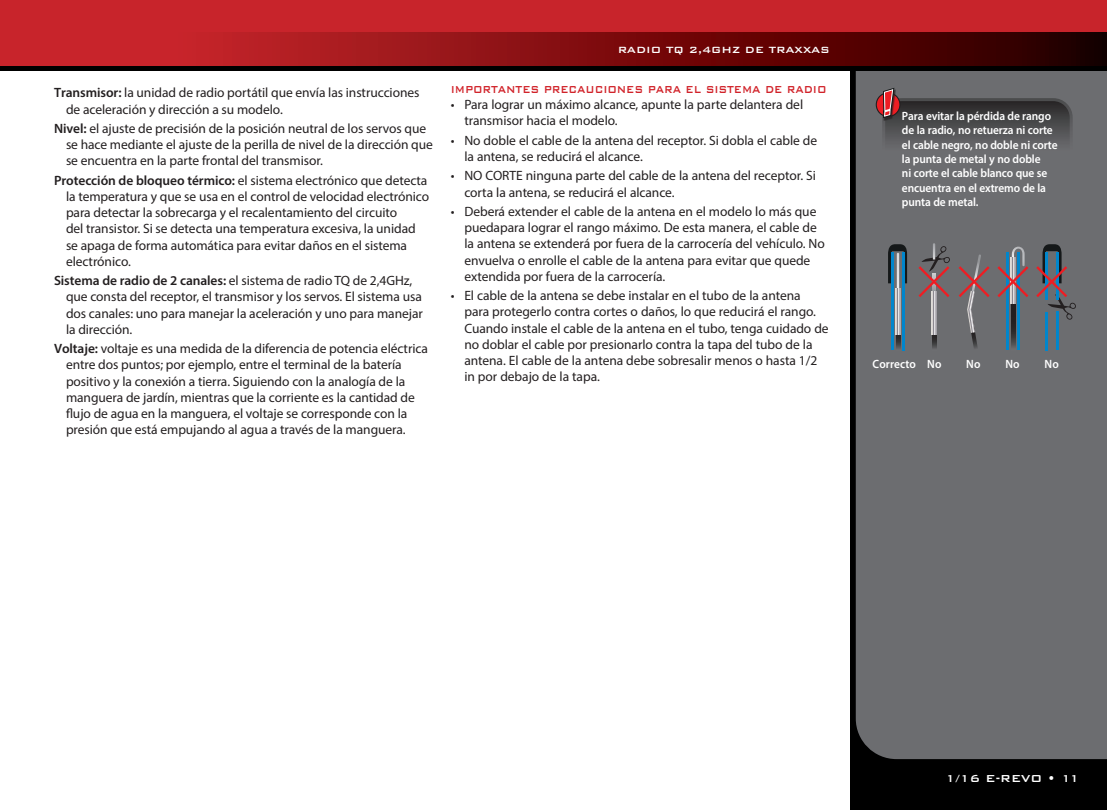
<style>
.page{position:relative;width:1107px;height:810px;background:#fff}
.page>*{position:absolute;margin:0;border:0;box-sizing:border-box;transform-origin:0 0}
.t1{font:13.5px/16.2px "Myriad Pro";letter-spacing:-.005em;color:#231f20}
.t2{font:500 13.5px "Bank Gothic BT";letter-spacing:-.01em;color:#d1232a;scale:.81 1}
.t3{font:500 13.5px "Bank Gothic BT";color:#fff}
.t4{font:600 12px/14.4px "Myriad Pro";letter-spacing:-.01em;color:#fff;scale:.95 1}
.t5{font:500 12px "Bank Gothic BT";color:#fff}
.t6{font:600 12px "Myriad Pro";letter-spacing:.01em;color:#fff;scale:.95 1}
.s1{font-weight:600}
</style>
<div class="page">
<div style="left:850px;top:13px;width:257px;height:797px;background:#000"></div>
<div style="left:856px;top:71px;width:251px;height:688px;background:#6c6d70"></div>
<div style="left:0;top:0;width:1107px;height:70px;background:#000"></div>
<div style="left:0;top:0;width:1107px;height:51px;background:#c8242b"></div>
<svg style="left:0;top:32px;width:1107px;height:34px;background:#831013"></svg>
<div style="left:882px;top:98px;width:191px;height:72px;border:3px solid #fff;border-radius:18px"></div>
<svg style="left:876px;top:93px;width:24px;height:23px"></svg>
<div style="left:876px;top:92px;width:24px;height:25px;border:1px solid #231f20;border-radius:50%"></div>
<svg style="left:881px;top:86px;width:190px;height:82px;background:#5a5759"></svg>
<svg style="left:894px;top:289px;width:8px;height:61px"></svg>
<svg style="left:888px;top:244px;width:19px;height:45px"></svg>
<hr style="left:902px;top:253px;width:3px;height:97px;background:#0086cc">
<svg style="left:896px;top:334px;width:4px;height:16px"></svg>
<svg style="left:896px;top:289px;width:4px;height:45px"></svg>
<hr style="left:891px;top:253px;width:3px;height:97px;background:#0086cc">
<svg style="left:916px;top:243px;width:160px;height:107px;background:#6d6a6f"></svg>
<p class="t1" style="left:66px;top:84px;width:355px;text-indent:-12px"><span class="s1">Transmisor:</span> la unidad de radio portátil que envía las instrucciones de aceleración y dirección a su modelo.</p>
<p class="t1" style="left:66px;top:120px;width:368px;text-indent:-12px"><span class="s1">Nivel:</span> el ajuste de precisión de la posición neutral de los servos que se hace mediante el ajuste de la perilla de nivel de la dirección que se encuentra en la parte frontal del transmisor.</p>
<p class="t1" style="left:66px;top:172px;width:365px;text-indent:-12px"><span class="s1">Protección de bloqueo térmico:</span> el sistema electrónico que detecta la temperatura y que se usa en el control de velocidad electrónico para detectar la sobrecarga y el recalentamiento del circuito<br>del transistor. Si se detecta una temperatura excesiva, la unidad se apaga de forma automática para evitar daños en el sistema electrónico.</p>
<p class="t1" style="left:66px;top:272px;width:358px;text-indent:-12px"><span class="s1">Sistema de radio de 2 canales:</span> el sistema de radio TQ de 2,4GHz, que consta del receptor, el transmisor y los servos. El sistema usa dos canales: uno para manejar la aceleración y uno para manejar la dirección.</p>
<p class="t1" style="left:66px;top:340px;width:364px;text-indent:-12px"><span class="s1">Voltaje:</span> voltaje es una medida de la diferencia de potencia eléctrica entre dos puntos; por ejemplo, entre el terminal de la batería positivo y la conexión a tierra. Siguiendo con la analogía de la manguera de jardín, mientras que la corriente es la cantidad de flujo de agua en la manguera, el voltaje se corresponde con la presión que está empujando al agua a través de la manguera.</p>
<p class="t5" style="left:618px;top:44px;width:214px">RADIO TQ 2,4GHZ DE TRAXXAS</p>
<p class="t2" style="left:451px;top:82px;width:465px">IMPORTANTES PRECAUCIONES PARA EL SISTEMA DE RADIO</p>
<p class="t1" style="left:464px;top:96px;width:340px;text-indent:-14px">• Para lograr un máximo alcance, apunte la parte delantera del transmisor hacia el modelo.</p>
<p class="t1" style="left:464px;top:132px;width:354px;text-indent:-14px">• No doble el cable de la antena del receptor. Si dobla el cable de la antena, se reducirá el alcance.</p>
<p class="t1" style="left:464px;top:168px;width:353px;text-indent:-14px">• NO CORTE ninguna parte del cable de la antena del receptor. Si corta la antena, se reducirá el alcance.</p>
<p class="t1" style="left:464px;top:203px;width:362px;text-indent:-14px">• Deberá extender el cable de la antena en el modelo lo más que puedapara lograr el rango máximo. De esta manera, el cable de la antena se extenderá por fuera de la carrocería del vehículo. No envuelva o enrolle el cable de la antena para evitar que quede extendida por fuera de la carrocería.</p>
<p class="t1" style="left:464px;top:287px;width:366px;text-indent:-14px">• El cable de la antena se debe instalar en el tubo de la antena para protegerlo contra cortes o daños, lo que reducirá el rango.<br>Cuando instale el cable de la antena en el tubo, tenga cuidado de no doblar el cable por presionarlo contra la tapa del tubo de la antena. El cable de la antena debe sobresalir menos o hasta 1/2 in por debajo de la tapa.</p>
<p class="t4" style="left:902px;top:108px;width:165px">Para evitar la pérdida de rango de la radio, no retuerza ni corte el cable negro, no doble ni corte la punta de metal y no doble<br>ni corte el cable blanco que se encuentra en el extremo de la punta de metal.</p>
<p class="t6" style="left:873px;top:357px;width:47px">Correcto</p>
<p class="t4" style="left:927px;top:356px;width:17px">No</p>
<p class="t4" style="left:966px;top:356px;width:17px">No</p>
<p class="t4" style="left:1005px;top:356px;width:17px">No</p>
<p class="t4" style="left:1045px;top:356px;width:17px">No</p>
<p class="t3" style="left:945px;top:771px;width:136px">1/16 E-REVO • 11</p>
</div>
